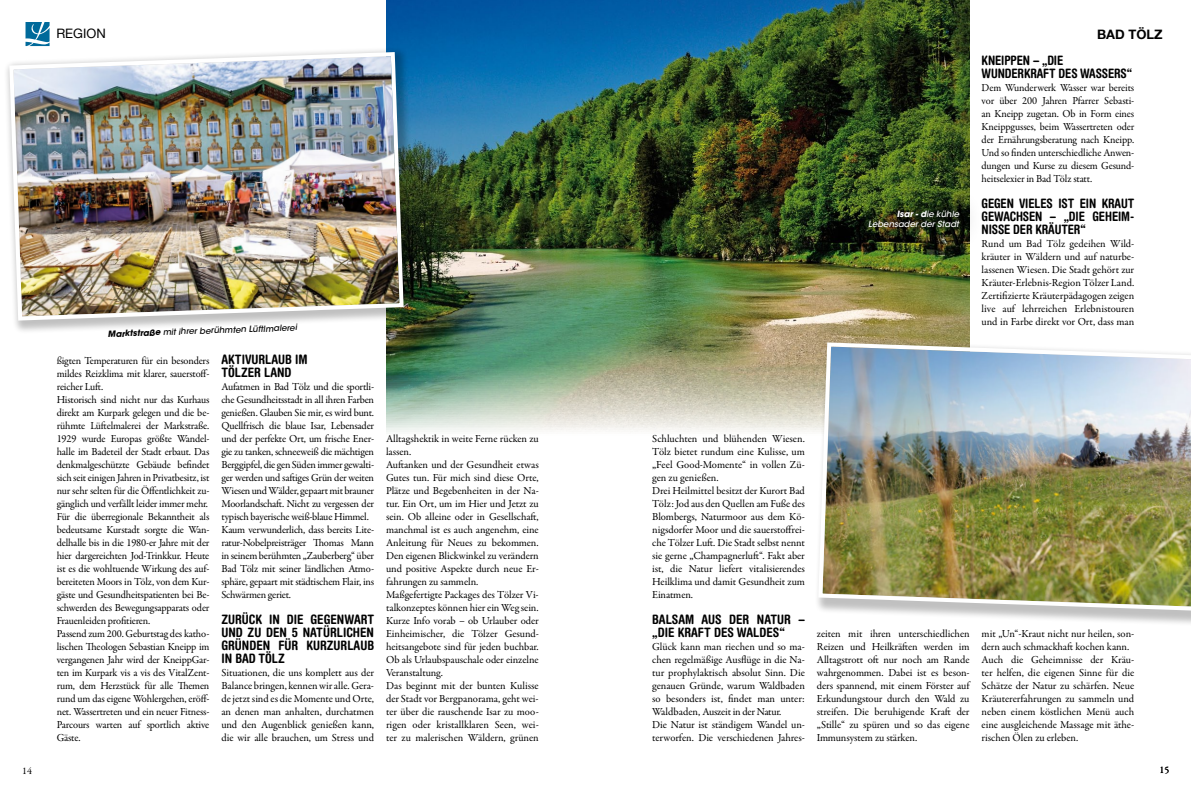
<style>
.page{position:relative;width:1191px;height:794px;background:#fff}
.page>*{position:absolute;margin:0;border:0;box-sizing:border-box;transform-origin:0 0}
.t1{font:700 condensed 13px/13px "Helvetica Rounded LT Std";color:#000}
.t2{font:700 13px "Helvetica Neue LT Com";color:#000}
.t3{font:13px "Helvetica Neue LT Com";color:#000}
.t4{font:10.8px/13px "Garamond Premr Pro";letter-spacing:-.015em;color:#000}
.t5{font:10px "Garamond Premr Pro";color:#000}
.t6{font:italic 500 8.5px "ITC Avant Garde Std";color:#000}
.t7{font:italic 500 8.5px/10px "ITC Avant Garde Std";color:#fff;text-align:right}
.s1{font-weight:700}
</style>
<div class="page">
<img style="left:386px;top:0;width:583px;height:432px">
<div style="left:3px;top:46px;width:415px;height:289px;background:#000;opacity:.25"></div>
<img style="left:7px;top:50px;width:399px;height:273px">
<div style="left:845px;top:186px;width:138px;height:66px;background:#000;opacity:.31"></div>
<div style="left:858px;top:200px;width:111px;height:38px;background:#000;opacity:.34"></div>
<div style="left:814px;top:338px;width:377px;height:289px;background:#000;opacity:.25"></div>
<img style="left:816px;top:340px;width:375px;height:273px">
<svg style="left:26px;top:22px;width:24px;height:24px"></svg>
<p class="t3" style="left:56px;top:26px;width:51px">REGION</p>
<p class="t2" style="left:1097px;top:26px;width:67px">Bad Tölz</p>
<p class="t6" style="left:108px;top:329px;width:191px;rotate:-2deg"><span class="s1">Marktstraße</span> mit ihrer berühmten Lüftlmalerei</p>
<p class="t4" style="left:57px;top:354px;width:154px">ßigten Temperaturen für ein besonders mildes Reizklima mit klarer, sauerstoff&shy;reicher Luft.<br>Historisch sind nicht nur das Kurhaus direkt am Kurpark gelegen und die be&shy;rühmte Lüftelmalerei der Markstraße.<br>1929 wurde Europas größte Wandel&shy;halle im Badeteil der Stadt erbaut. Das denkmalgeschützte Gebäude befindet sich seit einigen Jahren in Privatbesitz, ist nur sehr selten für die Öffentlichkeit zu&shy;gänglich und verfällt leider immer mehr.<br>Für die überregionale Bekanntheit als bedeutsame Kurstadt sorgte die Wan&shy;delhalle bis in die 1980-er Jahre mit der hier dargereichten Jod-Trinkkur. Heute ist es die wohltuende Wirkung des auf&shy;bereiteten Moors in Tölz, von dem Kur&shy;gäste und Gesundheitspatienten bei Be&shy;schwerden des Bewegungsapparats oder Frauenleiden profitieren.<br>Passend zum 200. Geburtstag des katho&shy;lischen Theologen Sebastian Kneipp im vergangenen Jahr wird der KneippGar&shy;ten im Kurpark vis a vis des VitalZent&shy;rum, dem Herzstück für alle Themen rund um das eigene Wohlergehen, eröff&shy;net. Wassertreten und ein neuer Fitness-Parcours warten auf sportlich aktive Gäste.</p>
<p class="t1" style="left:221px;top:353px;width:88px">AKTIVURLAUB IM<br>TÖLZER LAND</p>
<p class="t4" style="left:221px;top:380px;width:154px">Aufatmen in Bad Tölz und die sportli&shy;che Gesundheitsstadt in all ihren Farben genießen. Glauben Sie mir, es wird bunt.<br>Quellfrisch die blaue Isar, Lebensader und der perfekte Ort, um frische Ener&shy;gie zu tanken, schneeweiß die mächtigen Berggipfel, die gen Süden immer gewalti&shy;ger werden und saftiges Grün der weiten Wiesen und Wälder, gepaart mit brauner Moorlandschaft. Nicht zu vergessen der typisch bayerische weiß-blaue Himmel.<br>Kaum verwunderlich, dass bereits Lite&shy;ratur-Nobelpreisträger Thomas Mann in seinem berühmten „Zauberberg“ über Bad Tölz mit seiner ländlichen Atmo&shy;sphäre, gepaart mit städtischem Flair, ins Schwärmen geriet.</p>
<p class="t1" style="left:221px;top:613px;width:154px;text-align:justify">ZURÜCK IN DIE GEGENWART UND ZU DEN 5 NATÜRLICHEN GRÜNDEN FÜR KURZURLAUB IN BAD TÖLZ</p>
<p class="t4" style="left:221px;top:666px;width:154px;text-align:justify">Situationen, die uns komplett aus der Balance bringen, kennen wir alle. Gera&shy;de jetzt sind es die Momente und Orte, an denen man anhalten, durchatmen und den Augenblick genießen kann, die wir alle brauchen, um Stress und</p>
<p class="t7" style="left:868px;top:209px;width:94px"><span class="s1">Isar - d</span>ie kühle<br>Lebensader der Stadt</p>
<p class="t1" style="left:981px;top:54px;width:152px">KNEIPPEN – „DIE<br>WU NDERKRAFT DES WASSERS“</p>
<p class="t4" style="left:981px;top:81px;width:154px;text-align:justify">Dem Wunderwerk Wasser war bereits vor über 200 Jahren Pfarrer Sebasti&shy;an Kneipp zugetan. Ob in Form eines Kneippgusses, beim Wassertreten oder der Ernährungsberatung nach Kneipp.<br>Und so finden unterschiedliche Anwen&shy;dungen und Kurse zu diesem Gesund&shy;heitselexier in Bad Tölz statt.</p>
<p class="t1" style="left:981px;top:197px;width:154px">GEGEN VIELES IST EIN KRAUT<br>GEWACHSEN – „DIE GEHEIM-<br>NISSE DER KRÄUTER“</p>
<p class="t4" style="left:981px;top:237px;width:154px;text-align:justify">Rund um Bad Tölz gedeihen Wild&shy;kräuter in Wäldern und auf naturbe&shy;lassenen Wiesen. Die Stadt gehört zur Kräuter-Erlebnis-Region Tölzer Land.<br>Zertifizierte Kräuterpädagogen zeigen live auf lehrreichen Erlebnistouren und in Farbe direkt vor Ort, dass man</p>
<p class="t4" style="left:386px;top:432px;width:154px">Alltagshektik in weite Ferne rücken zu lassen.<br>Auftanken und der Gesundheit etwas Gutes tun. Für mich sind diese Orte, Plätze und Begebenheiten in der Na&shy;tur. Ein Ort, um im Hier und Jetzt zu sein. Ob alleine oder in Gesellschaft, manchmal ist es auch angenehm, eine Anleitung für Neues zu bekommen.<br>Den eigenen Blickwinkel zu verändern und positive Aspekte durch neue Er&shy;fahrungen zu sammeln.<br>Maßgefertigte Packages des Tölzer Vi&shy;talkonzeptes können hier ein Weg sein.<br>Kurze Info vorab – ob Urlauber oder Einheimischer, die Tölzer Gesund&shy;heitsangebote sind für jeden buchbar.<br>Ob als Urlaubspauschale oder einzelne Veranstaltung.<br>Das beginnt mit der bunten Kulisse der Stadt vor Bergpanorama, geht wei&shy;ter über die rauschende Isar zu moo&shy;rigen oder kristallklaren Seen, wei&shy;ter zu malerischen Wäldern, grünen</p>
<p class="t4" style="left:652px;top:432px;width:154px">Schluchten und blühenden Wiesen.<br>Tölz bietet rundum eine Kulisse, um „Feel Good-Momente“ in vollen Zü&shy;gen zu genießen.<br>Drei Heilmittel besitzt der Kurort Bad Tölz: Jod aus den Quellen am Fuße des Blombergs, Naturmoor aus dem Kö&shy;nigsdorfer Moor und die sauerstoffrei&shy;che Tölzer Luft. Die Stadt selbst nennt sie gerne „Champagnerluft“. Fakt aber ist, die Natur liefert vitalisierendes Heilklima und damit Gesundheit zum Einatmen.</p>
<p class="t1" style="left:652px;top:613px;width:154px">BALSAM AUS DER NATU R – „DIE KRAFT DES WALDES“</p>
<p class="t4" style="left:652px;top:640px;width:154px">Glück kann man riechen und so ma&shy;chen regelmäßige Ausflüge in die Na&shy;tur prophylaktisch absolut Sinn. Die genauen Gründe, warum Waldbaden so besonders ist, findet man unter:<br>Waldbaden, Auszeit in der Natur.<br>Die Natur ist ständigem Wandel un&shy;terworfen. Die verschiedenen Jahres-</p>
<p class="t4" style="left:817px;top:627px;width:154px;text-align:justify">zeiten mit ihren unterschiedlichen Reizen und Heilkräften werden im Alltagstrott oft nur noch am Rande wahrgenommen. Dabei ist es beson&shy;ders spannend, mit einem Förster auf Erkundungstour durch den Wald zu streifen. Die beruhigende Kraft der „Stille“ zu spüren und so das eigene Immunsystem zu stärken.</p>
<p class="t4" style="left:981px;top:627px;width:154px">mit „Un“-Kraut nicht nur heilen, son&shy;dern auch schmackhaft kochen kann.<br>Auch die Geheimnisse der Kräu&shy;ter helfen, die eigenen Sinne für die Schätze der Natur zu schärfen. Neue Kräutererfahrungen zu sammeln und neben einem köstlichen Menü auch eine ausgleichende Massage mit äthe&shy;rischen Ölen zu erleben.</p>
<p class="t5" style="left:22px;top:765px;width:11px">14</p>
<p class="t5" style="left:1159px;top:764px;width:11px">15</p>
</div>
